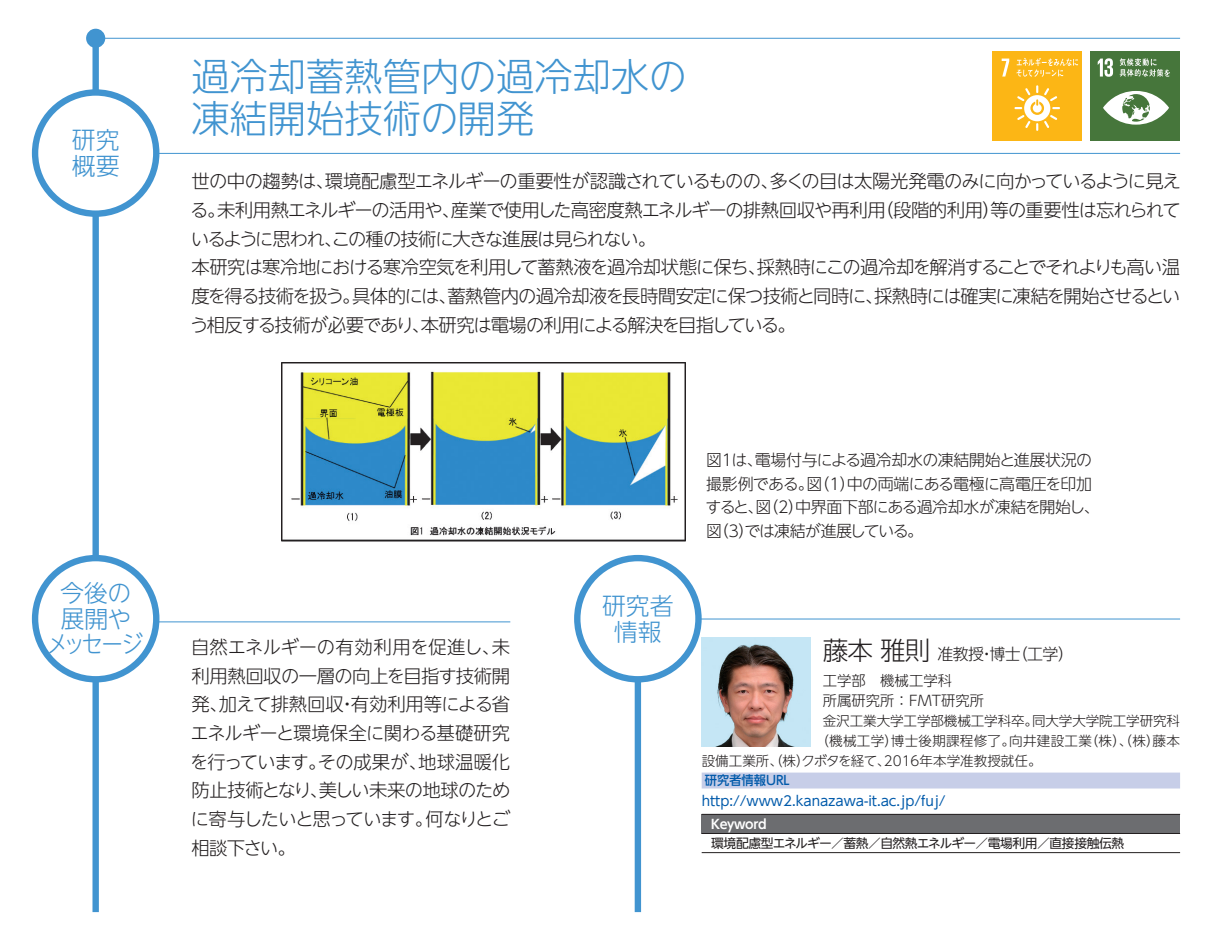
<style>
.page{position:relative;width:1212px;height:944px;background:#fff}
.page>*{position:absolute;margin:0;border:0;box-sizing:border-box;transform-origin:0 0}
.t1{font:300 38.25px/41.4px "UD Shin Go NT Pr 6 N";color:#4194d0}
.t2{font:300 25.43px "UD Shin Go NT Pr 6 N";color:#231f20}
.t3{font:300 23.85px/25.4px "UD Shin Go NT Pr 6 N";color:#4194d0}
.t4{font:300 23.85px "UD Shin Go NT Pr 6 N";color:#4194d0;scale:.9 1}
.t5{font:300 18.22px/28.8px "UD Shin Go NT Pr 6 N";letter-spacing:-.05em;color:#231f20}
.t6{font:300 18.22px/28.8px "UD Shin Go NT Pr 6 N";letter-spacing:-.025em;color:#231f20;text-align:right}
.t7{font:300 18.22px/28.8px "UD Shin Go NT Pr 6 N";letter-spacing:-.07em;color:#231f20}
.t8{font:300 18.22px "UD Shin Go NT Pr 6 N";letter-spacing:-.03em;color:#231f20}
.t9{font:300 18.22px "UD Shin Go NT Pr 6 N";color:#231f20}
.t10{font:300 15.97px/23.8px "UD Shin Go NT Pr 6 N";letter-spacing:-.03em;color:#231f20}
.t11{font:300 15.97px/23.8px "UD Shin Go NT Pr 6 N";letter-spacing:-.07em;color:#231f20}
.t12{font:300 14.4px/20.7px "UD Shin Go NT Pr 6 N";color:#231f20}
.t13{font:300 13.5px/20px "UD Shin Go NT Pr 6 N";color:#231f20}
.t14{font:13.5px "UD Shin Go NT Pr 6 N";color:#015aaa}
.t15{font:300 13.5px "UD Shin Go NT Pr 6 N";letter-spacing:-.02em;color:#231f20}
.t16{font:300 13.5px "UD Shin Go NT Pr 6 N";letter-spacing:.02em;color:#231f20}
.t17{font:12.83px "UD Shin Go NT Pr 6 N";letter-spacing:-.03em;color:#231f20}
.t18{font:500 12.83px "UD Shin Go NT Pr 6 N";color:#015aaa;scale:.96 1}
.t19{font:700 12.83px "UD Shin Go NT Pr 6 N De";letter-spacing:-.03em;color:#fff}
</style>
<div class="page">
<div style="left:92px;top:32px;width:7px;height:880px;background:#4194d0"></div>
<hr style="left:96px;top:38px;width:1084px;height:1px;background:#4194d0">
<div style="left:86px;top:29px;width:19px;height:19px;background:#4194d0;border-radius:50%"></div>
<div style="left:635px;top:580px;width:6px;height:332px;background:#4194d0"></div>
<hr style="left:96px;top:621px;width:414px;height:1px;background:#4194d0">
<hr style="left:638px;top:619px;width:542px;height:1px;background:#4194d0">
<div style="left:35px;top:558px;width:121px;height:121px;background:#fff;border-radius:50%"></div>
<div style="left:32px;top:555px;width:127px;height:127px;border:6px solid #4194d0;border-radius:50%"></div>
<div style="left:577px;top:558px;width:121px;height:121px;background:#fff;border-radius:50%"></div>
<div style="left:574px;top:555px;width:128px;height:127px;border:6px solid #4194d0;border-radius:50%"></div>
<hr style="left:96px;top:153px;width:1084px;height:1px;background:#4194d0">
<div style="left:35px;top:92px;width:121px;height:122px;background:#fff;border-radius:50%"></div>
<div style="left:32px;top:89px;width:127px;height:128px;border:6px solid #4194d0;border-radius:50%"></div>
<div style="left:702px;top:773px;width:478px;height:15px;background:#c7cee8"></div>
<div style="left:702px;top:814px;width:478px;height:19px;background:#6c6d70"></div>
<hr style="left:702px;top:814px;width:478px;height:1px;background:#231f20">
<hr style="left:702px;top:833px;width:478px;height:1px;background:#231f20">
<hr style="left:702px;top:852px;width:478px;height:1px;background:#231f20">
<img style="left:702px;top:638px;width:108px;height:108px">
<div style="left:992px;top:51px;width:90px;height:89px;background:#fcb615"></div>
<svg style="left:1014px;top:85px;width:46px;height:46px"></svg>
<svg style="left:1002px;top:59px;width:7px;height:18px"></svg>
<svg style="left:1016px;top:58px;width:62px;height:19px"></svg>
<div style="left:1091px;top:51px;width:89px;height:89px;background:#46763b"></div>
<svg style="left:1103px;top:91px;width:66px;height:34px"></svg>
<svg style="left:1098px;top:58px;width:15px;height:19px"></svg>
<svg style="left:1119px;top:58px;width:51px;height:19px"></svg>
<img style="left:282px;top:363px;width:403px;height:178px">
<h3 class="t3" style="left:72px;top:127px;width:49px">研究概要</h3>
<h3 class="t3" style="left:60px;top:580px;width:73px">今後の展開や</h3>
<h3 class="t4" style="left:47px;top:625px;width:109px">メッセージ</h3>
<h1 class="t1" style="left:191px;top:54px;width:497px">過冷却蓄熱管内の過冷却水の凍結開始技術の開発</h1>
<p class="t5" style="left:325px;top:166px;width:455px">環境配慮型エネルギーの重要性が認識されているものの、</p>
<p class="t5" style="left:770px;top:166px;width:412px">多くの目は太陽光発電のみに向かっているように見え</p>
<p class="t8" style="left:191px;top:167px;width:144px">世の中の趨勢は、</p>
<p class="t5" style="left:217px;top:195px;width:670px">未利用熱エネルギーの活用や産業で使用した高密度熱エネルギーの排熱回収や再利用</p>
<p class="t5" style="left:875px;top:195px;width:307px">（段階的利用等の重要性は忘れられて</p>
<p class="t5" style="left:982px;top:195px;width:20px">）</p>
<p class="t7" style="left:190px;top:195px;width:467px">る。<br>いるように思われこの種の技術に大きな進展は見られない。</p>
<p class="t5" style="left:442px;top:195px;width:20px">、</p>
<p class="t5" style="left:191px;top:224px;width:990px;text-indent:133px">、<br>本研究は寒冷地における寒冷空気を利用して蓄熱液を過冷却状態に保ち採熱時にこの過冷却を解消することでそれよりも高い温</p>
<p class="t5" style="left:191px;top:252px;width:990px;text-indent:556px">、<br>度を得る技術を扱う具体的には蓄熱管内の過冷却液を長時間安定に保つ技術と同時に採熱時には確実に凍結を開始させるとい</p>
<p class="t5" style="left:190px;top:281px;width:607px;text-indent:152px">。<br>う相反する技術が必要であり本研究は電場の利用による解決を目指している。</p>
<p class="t5" style="left:438px;top:281px;width:20px">、</p>
<p class="t5" style="left:865px;top:281px;width:20px">、</p>
<p class="t5" style="left:412px;top:310px;width:20px">、</p>
<p class="t9" style="left:191px;top:632px;width:321px">自然エネルギーの有効利用を促進し未、</p>
<p class="t6" style="left:191px;top:661px;width:320px">利用熱回収の一層の向上を目指す技術開加えて排熱回収有効利用等による省</p>
<p class="t5" style="left:191px;top:689px;width:38px">発、</p>
<p class="t8" style="left:191px;top:718px;width:321px">エネルギーと環境保全に関わる基礎研究</p>
<p class="t5" style="left:418px;top:747px;width:94px">地球温暖化</p>
<p class="t5" style="left:338px;top:689px;width:20px">・</p>
<p class="t5" style="left:318px;top:747px;width:111px">その成果が、</p>
<p class="t5" style="left:190px;top:747px;width:322px">を行っています。<br>防止技術となり美しい未来の地球のため</p>
<p class="t5" style="left:310px;top:775px;width:20px">、</p>
<p class="t5" style="left:425px;top:804px;width:86px">何なりとご</p>
<p class="t5" style="left:191px;top:804px;width:244px">に寄与したいと思っています。相談下さい。</p>
<h3 class="t3" style="left:602px;top:592px;width:73px;text-align:center">研究者情報</h3>
<p class="t10" style="left:706px;top:447px;width:388px">図1は電場付与による過冷却水の凍結開始と進展状況の</p>
<p class="t10" style="left:706px;top:447px;width:387px;text-indent:41px">、<br>撮影例である （図。 1 中の両端にある電極に高電圧を印加</p>
<p class="t10" style="left:705px;top:471px;width:396px;text-indent:134px">）<br>すると （図、 2 中界面下部にある過冷却水が凍結を開始し、</p>
<p class="t11" style="left:706px;top:495px;width:219px;text-indent:82px">）<br>（図 3 では凍結が進展している。</p>
<p class="t10" style="left:738px;top:519px;width:17px">）</p>
<h2 class="t2" style="left:823px;top:630px;width:109px">藤本雅則</h2>
<p class="t12" style="left:823px;top:669px;width:163px">工学部　機械工学科<br>所属研究所：FMT研究所</p>
<p class="t10" style="left:1012px;top:642px;width:64px">（工学(</p>
<p class="t10" style="left:937px;top:642px;width:85px">准教授博士</p>
<p class="t10" style="left:979px;top:642px;width:17px">・</p>
<p class="t13" style="left:823px;top:711px;width:217px">金沢工業大学工学部機械工学科卒。</p>
<p class="t13" style="left:1032px;top:711px;width:149px">同大学大学院工学研究科</p>
<p class="t13" style="left:884px;top:731px;width:159px;text-indent:-68px">（機械工学）<br>2016年本学准教授就任。</p>
<p class="t13" style="left:1085px;top:731px;width:77px">（株）、（株）</p>
<p class="t16" style="left:891px;top:730px;width:126px">博士後期課程修了。</p>
<p class="t13" style="left:1009px;top:731px;width:84px">向井建設工業</p>
<p class="t13" style="left:1152px;top:731px;width:29px">藤本</p>
<p class="t15" style="left:702px;top:750px;width:190px">設備工業所、（株クボタを経て、</p>
<p class="t13" style="left:796px;top:750px;width:15px">）</p>
<p class="t18" style="left:705px;top:770px;width:90px">研究者情報URL</p>
<p class="t14" style="left:702px;top:790px;width:245px">http://www2.kanazawa i t- .ac.jp/fuj/</p>
<p class="t19" style="left:711px;top:813px;width:57px">Keyword</p>
<p class="t17" style="left:711px;top:833px;width:414px">環境配慮型エネルギー／蓄熱／自然熱エネルギー／電場利用／直接接触伝熱</p>
</div>
